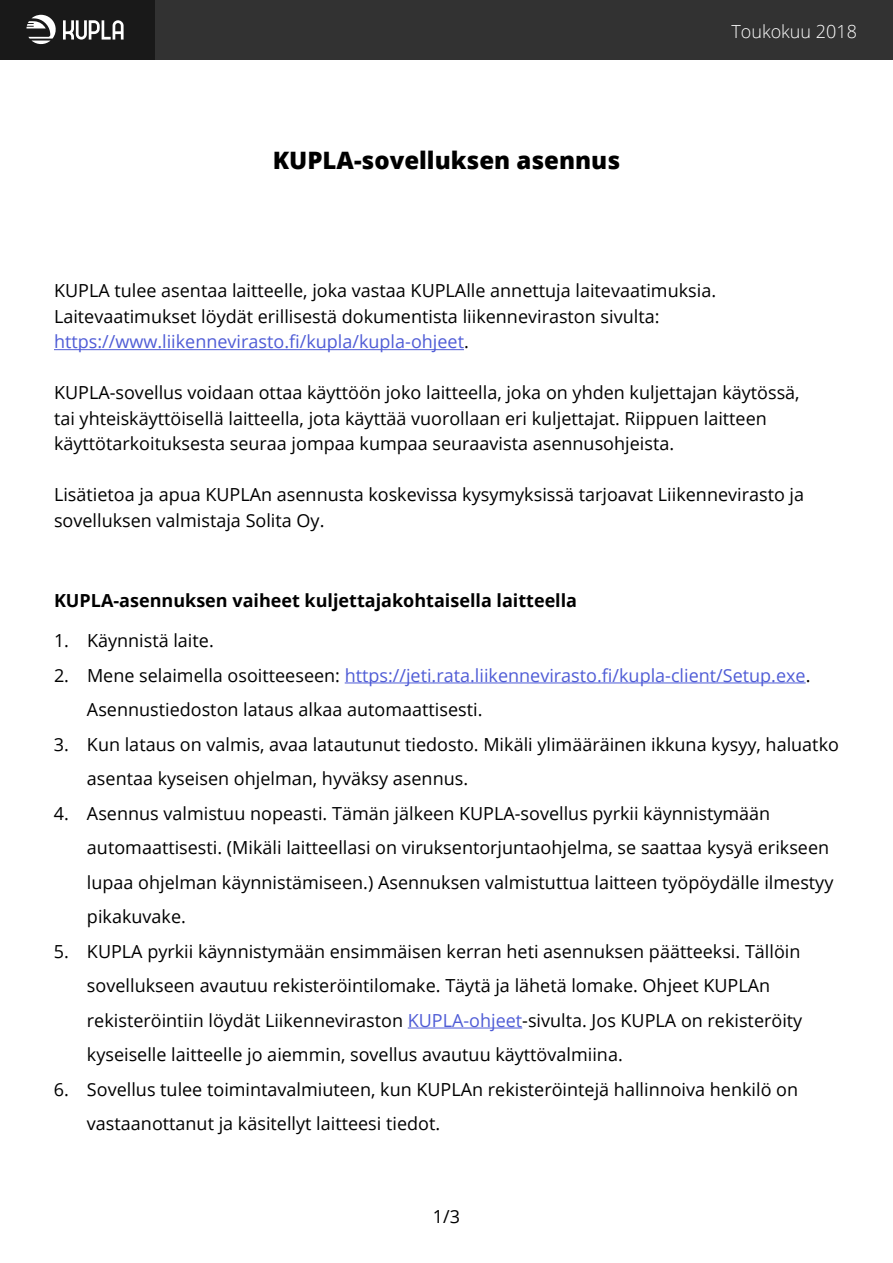
<style>
.page{position:relative;width:893px;height:1263px;background:#fff}
.page>*{position:absolute;margin:0;border:0;box-sizing:border-box;transform-origin:0 0}
.t1{font:800 24px "Open Sans";color:#000}
.t2{font:18px/34.5px "Open Sans";color:#000}
.t3{font:700 18px "Open Sans";color:#000}
.t4{font:300 18px "Open Sans";color:#fff}
.s1{color:#4f5cd6}
</style>
<div class="page">
<div style="left:0;top:0;width:155px;height:59px;background:#191919"></div>
<svg style="left:63px;top:20px;width:61px;height:20px"></svg>
<svg style="left:26px;top:15px;width:30px;height:30px"></svg>
<div style="left:155px;top:0;width:738px;height:59px;background:#323232"></div>
<hr style="left:54px;top:349px;width:410px;height:1px;background:#4f5cd6">
<hr style="left:345px;top:682px;width:461px;height:1px;background:#4f5cd6">
<hr style="left:408px;top:1027px;width:114px;height:1px;background:#4f5cd6">
<h1 class="t1" style="left:273px;top:142px;width:349px">KUPLA-sovelluksen asennus</h1>
<p class="t4" style="left:731px;top:19px;width:127px">Toukokuu 2018</p>
<p class="t2" style="left:54px;top:278px;width:664px;line-height:25.5px">KUPLA tulee asentaa laitteelle, joka vastaa KUPLAlle annettuja laitevaatimuksia.<br>Laitevaatimukset löydät erillisestä dokumentista liikenneviraston sivulta: <span class="s1">https://www.liikennevirasto.fi/kupla/kupla-ohjeet</span>.</p>
<p class="t2" style="left:54px;top:380px;width:747px;line-height:25.5px">KUPLA-sovellus voidaan ottaa käyttöön joko laitteella, joka on yhden kuljettajan käytössä, tai yhteiskäyttöisellä laitteella, jota käyttää vuorollaan eri kuljettajat. Riippuen laitteen käyttötarkoituksesta seuraa jompaa kumpaa seuraavista asennusohjeista.</p>
<p class="t2" style="left:54px;top:482px;width:752px;line-height:25.5px">Lisätietoa ja apua KUPLAn asennusta koskevissa kysymyksissä tarjoavat Liikennevirasto ja sovelluksen valmistaja Solita Oy.</p>
<p class="t3" style="left:54px;top:587px;width:525px">KUPLA-asennuksen vaiheet kuljettajakohtaisella laitteella</p>
<p class="t2" style="left:54px;top:623px;width:161px">1. Käynnistä laite.</p>
<p class="t2" style="left:87px;top:657px;width:725px;text-indent:-33px">2. Mene selaimella osoitteeseen: <span class="s1">https://jeti.rata.liikennevirasto.fi/kupla-client/Setup.exe</span>.<br>Asennustiedoston lataus alkaa automaattisesti.</p>
<p class="t2" style="left:87px;top:726px;width:753px;text-indent:-33px">3. Kun lataus on valmis, avaa latautunut tiedosto. Mikäli ylimääräinen ikkuna kysyy, haluatko asentaa kyseisen ohjelman, hyväksy asennus.</p>
<p class="t2" style="left:87px;top:795px;width:748px;text-indent:-33px">4. Asennus valmistuu nopeasti. Tämän jälkeen KUPLA-sovellus pyrkii käynnistymään automaattisesti. (Mikäli laitteellasi on viruksentorjuntaohjelma, se saattaa kysyä erikseen lupaa ohjelman käynnistämiseen.) Asennuksen valmistuttua laitteen työpöydälle ilmestyy pikakuvake.</p>
<p class="t2" style="left:87px;top:933px;width:717px;text-indent:-33px">5. KUPLA pyrkii käynnistymään ensimmäisen kerran heti asennuksen päätteeksi. Tällöin sovellukseen avautuu rekisteröintilomake. Täytä ja lähetä lomake. Ohjeet KUPLAn rekisteröintiin löydät Liikenneviraston <span class="s1">KUPLA-ohjeet</span>-sivulta. Jos KUPLA on rekisteröity kyseiselle laitteelle jo aiemmin, sovellus avautuu käyttövalmiina.</p>
<p class="t2" style="left:87px;top:1071px;width:713px;text-indent:-33px">6. Sovellus tulee toimintavalmiuteen, kun KUPLAn rekisteröintejä hallinnoiva henkilö on vastaanottanut ja käsitellyt laitteesi tiedot.</p>
<p class="t2" style="left:433px;top:1198px;width:29px">1/3</p>
</div>
